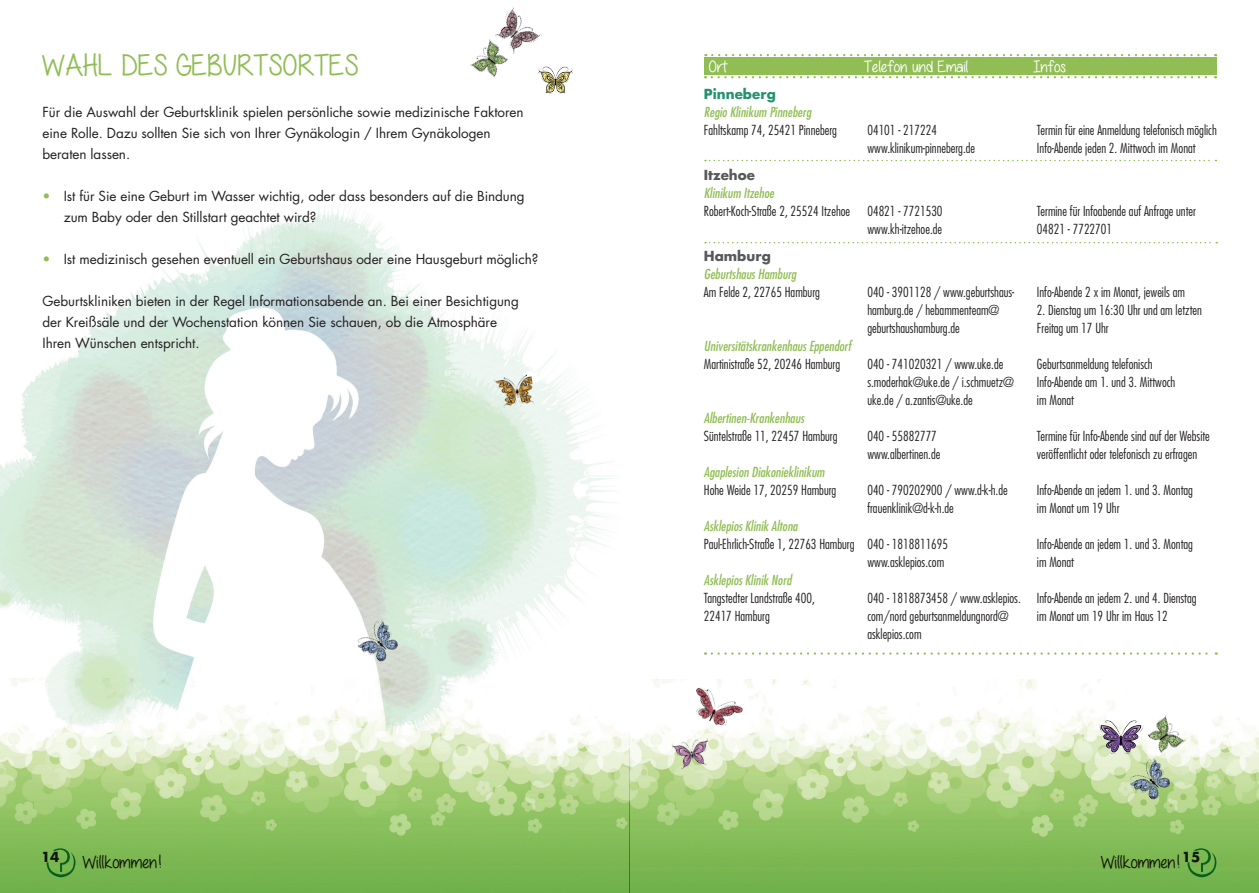
<style>
.page{position:relative;width:1259px;height:893px;background:#fff}
.page>*{position:absolute;margin:0;border:0;box-sizing:border-box;transform-origin:0 0}
.t1{font:30px "All Things Pink";color:#90bd54}
.t2{font:18.3px "All Things Pink";color:#231f20}
.t3{font:16.5px "All Things Pink";color:#fff}
.t4{font:300 condensed 13.5px "Futura";color:#231f20}
.t5{font:13.5px/21px "Futura";letter-spacing:-.005em;color:#231f20}
.t6{font:italic condensed 13.5px "Futura";color:#90bd54}
.t7{font:700 13.5px "Futura";color:#57585a}
.t8{font:700 13.5px "Futura";color:#24926d}
.t9{font:700 13.5px "Futura";color:#231f20}
.s1{color:#90bd54}
</style>
<div class="page">
<img style="left:0;top:204px;width:615px;height:474px">
<img style="left:0;top:678px;width:1259px;height:215px">
<img style="left:492px;top:369px;width:43px;height:41px">
<img style="left:538px;top:66px;width:35px;height:28px">
<img style="left:348px;top:612px;width:60px;height:60px">
<img style="left:1120px;top:758px;width:60px;height:52px">
<div style="left:704px;top:57px;width:513px;height:18px;background:#90bd54"></div>
<svg style="left:705px;top:76px;width:511px;height:2px"></svg>
<svg style="left:712px;top:54px;width:504px;height:2px"></svg>
<svg style="left:705px;top:160px;width:511px;height:1px"></svg>
<svg style="left:705px;top:242px;width:512px;height:1px"></svg>
<svg style="left:712px;top:652px;width:504px;height:3px"></svg>
<img style="left:1096px;top:716px;width:45px;height:42px">
<img style="left:1141px;top:714px;width:46px;height:46px">
<img style="left:470px;top:48px;width:34px;height:29px">
<img style="left:484px;top:7px;width:58px;height:56px">
<img style="left:683px;top:682px;width:65px;height:55px">
<img style="left:668px;top:731px;width:50px;height:43px">
<h1 class="t1" style="left:43px;top:49px;width:318px">WAHL DES GEBURTSORTES</h1>
<p class="t5" style="left:43px;top:101px;width:482px">Für die Auswahl der Geburtsklinik spielen persönliche sowie medizinische Faktoren eine Rolle. Dazu sollten Sie sich von Ihrer Gynäkologin / Ihrem Gynäkologen beraten lassen.</p>
<p class="t5" style="left:64px;top:185px;width:462px;text-indent:-21px"><span class="s1">•</span> Ist für Sie eine Geburt im Wasser wichtig, oder dass besonders auf die Bindung zum Baby oder den Stillstart geachtet wird?</p>
<p class="t5" style="left:43px;top:248px;width:497px"><span class="s1">•</span> Ist medizinisch gesehen eventuell ein Geburtshaus oder eine Hausgeburt möglich?</p>
<p class="t5" style="left:43px;top:290px;width:478px">Geburtskliniken bieten in der Regel Informationsabende an. Bei einer Besichtigung der Kreißsäle und der Wochenstation können Sie schauen, ob die Atmosphäre<br>Ihren Wünschen entspricht.</p>
<p class="t3" style="left:709px;top:57px;width:21px">Ort</p>
<p class="t3" style="left:864px;top:57px;width:106px">Telefon und Email</p>
<p class="t3" style="left:1034px;top:57px;width:34px">Infos</p>
<p class="t8" style="left:704px;top:85px;width:74px">Pinneberg</p>
<p class="t6" style="left:704px;top:103px;width:109px">Regio Klinikum Pinneberg</p>
<p class="t4" style="left:704px;top:122px;width:135px">Fahltskamp 74, 25421 Pinneberg</p>
<p class="t4" style="left:867px;top:122px;width:71px">04101 - 217224</p>
<p class="t4" style="left:1037px;top:122px;width:181px">Termin für eine Anmeldung telefonisch möglich</p>
<p class="t4" style="left:867px;top:140px;width:109px">www.klinikum-pinneberg.de</p>
<p class="t4" style="left:1037px;top:140px;width:160px">Info-Abende jeden 2. Mittwoch im Monat</p>
<p class="t7" style="left:704px;top:166px;width:53px">Itzehoe</p>
<p class="t6" style="left:704px;top:184px;width:72px">Klinikum Itzehoe</p>
<p class="t4" style="left:704px;top:203px;width:148px">Robert-Koch-Straße 2, 25524 Itzehoe</p>
<p class="t4" style="left:867px;top:203px;width:77px">04821 - 7721530</p>
<p class="t4" style="left:1037px;top:203px;width:160px">Termine für Infoabende auf Anfrage unter</p>
<p class="t4" style="left:867px;top:221px;width:76px">www.kh-itzehoe.de</p>
<p class="t4" style="left:1037px;top:221px;width:77px">04821 - 7722701</p>
<p class="t7" style="left:704px;top:246px;width:68px">Hamburg</p>
<p class="t6" style="left:704px;top:265px;width:94px">Geburtshaus Hamburg</p>
<p class="t4" style="left:704px;top:284px;width:117px">Am Felde 2, 22765 Hamburg</p>
<p class="t4" style="left:867px;top:284px;width:148px">040 - 3901128 / www.geburtshaus-</p>
<p class="t4" style="left:1037px;top:284px;width:149px">Info-Abende 2 x im Monat, jeweils am</p>
<p class="t4" style="left:867px;top:301px;width:133px">hamburg.de / hebammenteam@</p>
<p class="t4" style="left:1037px;top:301px;width:166px">2. Dienstag um 16:30 Uhr und am letzten</p>
<p class="t4" style="left:867px;top:319px;width:94px">geburtshaushamburg.de</p>
<p class="t4" style="left:1037px;top:319px;width:73px">Freitag um 17 Uhr</p>
<p class="t6" style="left:704px;top:337px;width:149px">Universitätskrankenhaus Eppendorf</p>
<p class="t4" style="left:704px;top:355px;width:138px">Martinistraße 52, 20246 Hamburg</p>
<p class="t4" style="left:867px;top:355px;width:137px">040 - 741020321 / www.uke.de</p>
<p class="t4" style="left:1037px;top:355px;width:117px">Geburtsanmeldung telefonisch</p>
<p class="t4" style="left:867px;top:373px;width:148px">s.moderhak@uke.de / i.schmuetz@</p>
<p class="t4" style="left:1037px;top:373px;width:140px">Info-Abende am 1. und 3. Mittwoch</p>
<p class="t4" style="left:867px;top:391px;width:107px">uke.de / a.zantis@uke.de</p>
<p class="t4" style="left:1037px;top:391px;width:39px">im Monat</p>
<p class="t6" style="left:704px;top:409px;width:102px">Albertinen-Krankenhaus</p>
<p class="t4" style="left:704px;top:427px;width:135px">Süntelstraße 11, 22457 Hamburg</p>
<p class="t4" style="left:867px;top:427px;width:71px">040 - 55882777</p>
<p class="t4" style="left:1037px;top:427px;width:174px">Termine für Info-Abende sind auf der Website</p>
<p class="t4" style="left:867px;top:445px;width:75px">www.albertinen.de</p>
<p class="t4" style="left:1037px;top:445px;width:162px">veröffentlicht oder telefonisch zu erfragen</p>
<p class="t6" style="left:704px;top:463px;width:122px">Agaplesion Diakonieklinikum</p>
<p class="t4" style="left:704px;top:481px;width:134px">Hohe Weide 17, 20259 Hamburg</p>
<p class="t4" style="left:867px;top:481px;width:142px">040 - 790202900 / www.d-k-h.de</p>
<p class="t4" style="left:1037px;top:481px;width:158px">Info-Abende an jedem 1. und 3. Montag</p>
<p class="t4" style="left:867px;top:499px;width:88px">frauenklinik@d-k-h.de</p>
<p class="t4" style="left:1037px;top:499px;width:84px">im Monat um 19 Uhr</p>
<p class="t6" style="left:704px;top:517px;width:95px">Asklepios Klinik Altona</p>
<p class="t4" style="left:704px;top:535px;width:246px">Paul-Ehrlich-Straße 1, 22763 Hamburg 040 - 1818811695</p>
<p class="t4" style="left:1037px;top:535px;width:158px">Info-Abende an jedem 1. und 3. Montag</p>
<p class="t4" style="left:867px;top:553px;width:78px">www.asklepios.com</p>
<p class="t4" style="left:1037px;top:553px;width:39px">im Monat</p>
<p class="t6" style="left:704px;top:571px;width:89px">Asklepios Klinik Nord</p>
<p class="t4" style="left:704px;top:589px;width:113px">Tangstedter Landstraße 400,</p>
<p class="t4" style="left:867px;top:589px;width:331px">040 - 1818873458 / www.asklepios. Info-Abende an jedem 2. und 4. Dienstag</p>
<p class="t4" style="left:704px;top:607px;width:67px">22417 Hamburg</p>
<p class="t4" style="left:867px;top:607px;width:143px">com/nord geburtsanmeldungnord@</p>
<p class="t4" style="left:1037px;top:607px;width:132px">im Monat um 19 Uhr im Haus 12</p>
<p class="t4" style="left:867px;top:625px;width:56px">asklepios.com</p>
<p class="t9" style="left:41px;top:847px;width:20px">14</p>
<h2 class="t2" style="left:83px;top:852px;width:81px">Willkommen!</h2>
<h2 class="t2" style="left:1101px;top:852px;width:101px">Willkommen!<sup>15</sup></h2>
</div>
